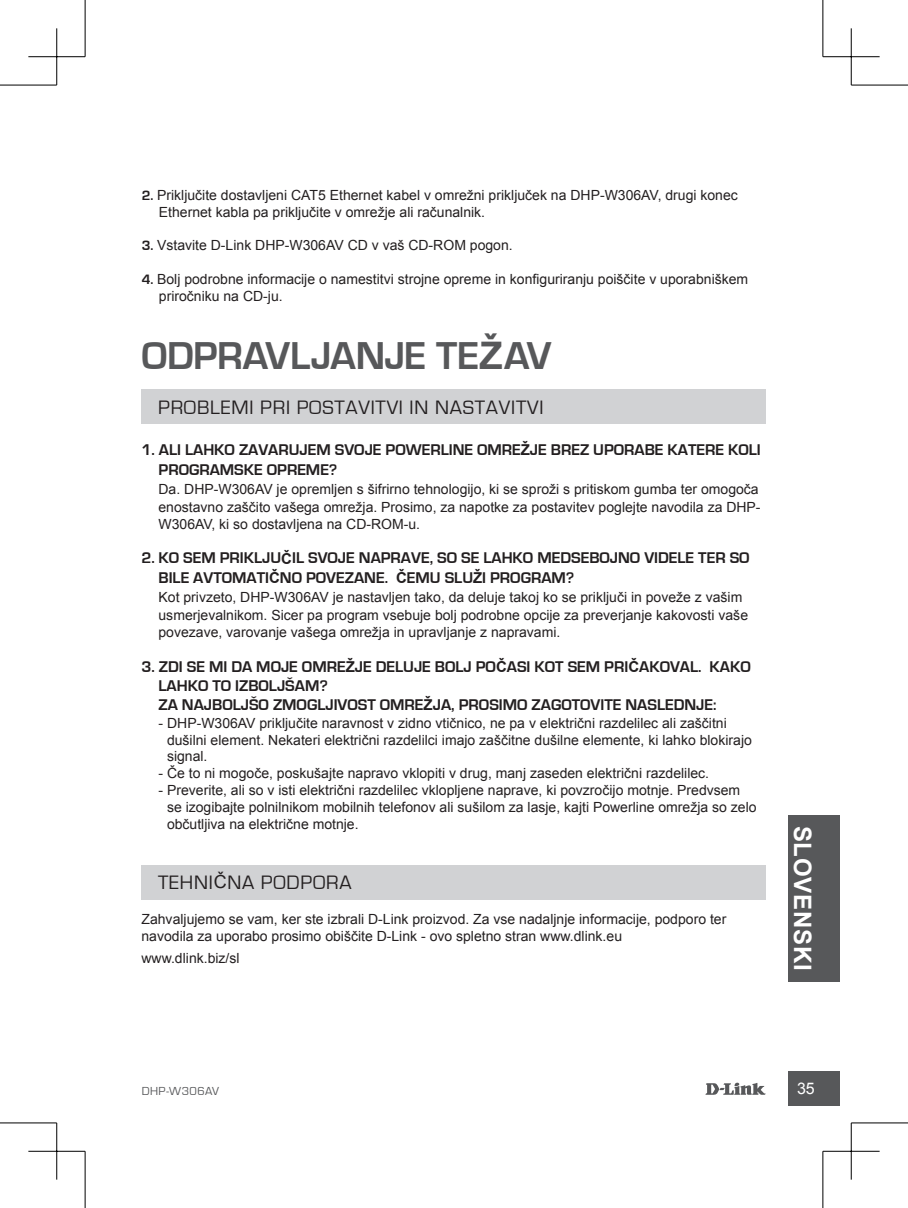
<style>
.page{position:relative;width:908px;height:1208px;background:#fff}
.page>*{position:absolute;margin:0;border:0;box-sizing:border-box;transform-origin:0 0}
.t1{font:700 40px "Eurostile";letter-spacing:-.015em;color:#57585a}
.t2{font:700 24px "Arial";letter-spacing:.035em;color:#fff}
.t3{font:20px "Eurostile";letter-spacing:.04em;color:#231f20}
.t4{font:700 16px/19.2px "Eurostile";color:#231f20}
.t5{font:16px "Arial";color:#fff}
.t6{font:14px/16.8px "Arial";color:#231f20}
.t7{font:12px "Eurostile";letter-spacing:.03em;color:#57585a}
.s1{font-family:"Eurostile";font-weight:700}
.s2{font-family:"Arial";font-size:38px}
.s3{font-family:"Arial";font-size:15px}
.s4{font-family:"Arial";font-size:18px}
</style>
<div class="page">
<svg style="left:705px;top:1082px;width:60px;height:12px"></svg>
<div style="left:788px;top:1071px;width:51px;height:35px;background:#57585a"></div>
<div style="left:788px;top:815px;width:51px;height:166px;background:#57585a"></div>
<div style="left:141px;top:390px;width:624px;height:34px;background:#d1d2d4"></div>
<div style="left:141px;top:866px;width:624px;height:34px;background:#d1d2d4"></div>
<hr style="left:0;top:85px;width:57px;height:1px;background:#000">
<hr style="left:850px;top:85px;width:57px;height:1px;background:#000">
<hr style="left:0;top:1122px;width:57px;height:1px;background:#000">
<hr style="left:850px;top:1122px;width:57px;height:1px;background:#000">
<hr style="left:85px;top:0;width:1px;height:57px;background:#000">
<hr style="left:85px;top:1151px;width:1px;height:57px;background:#000">
<hr style="left:822px;top:0;width:1px;height:57px;background:#000">
<hr style="left:822px;top:1151px;width:1px;height:57px;background:#000">
<hr style="left:28px;top:56px;width:57px;height:1px;background:#000">
<hr style="left:822px;top:56px;width:57px;height:1px;background:#000">
<hr style="left:28px;top:1151px;width:57px;height:1px;background:#000">
<hr style="left:822px;top:1151px;width:57px;height:1px;background:#000">
<hr style="left:56px;top:28px;width:1px;height:57px;background:#000">
<hr style="left:56px;top:1123px;width:1px;height:56px;background:#000">
<hr style="left:850px;top:28px;width:1px;height:57px;background:#000">
<hr style="left:850px;top:1123px;width:1px;height:56px;background:#000">
<p class="t6" style="left:159px;top:187px;width:580px;text-indent:-17px"><span class="s1">2.</span> Priključite dostavljeni CAT5 Ethernet kabel v omrežni priključek na DHP-W306AV, drugi konec<br>Ethernet kabla pa priključite v omrežje ali računalnik.</p>
<p class="t6" style="left:142px;top:237px;width:372px"><span class="s1">3.</span> Vstavite D-Link DHP-W306AV CD v vaš CD-ROM pogon.</p>
<p class="t6" style="left:159px;top:271px;width:590px;text-indent:-17px"><span class="s1">4.</span> Bolj podrobne informacije o namestitvi strojne opreme in konfiguriranju poiščite v uporabniškem priročniku na CD-ju.</p>
<h1 class="t1" style="left:141px;top:334px;width:411px">ODPRAVLJANJE TE<span class="s2">Ž</span>AV</h1>
<h3 class="t3" style="left:158px;top:396px;width:384px">PROBLE MI PRI POSTAVITVI IN NASTAVITVI</h3>
<p class="t4" style="left:141px;top:441px;width:55px">1. ALI LAHKO</p>
<p class="t4" style="left:239px;top:441px;width:21px">ZAVA</p>
<p class="t4" style="left:278px;top:441px;width:67px">RUJEM SVO</p>
<p class="t4" style="left:364px;top:441px;width:85px">JE POWERLINE</p>
<p class="t4" style="left:477px;top:441px;width:127px">OMRE<span class="s3">ž</span>JE BREZ UPO</p>
<p class="t4" style="left:624px;top:441px;width:21px">RABE</p>
<p class="t4" style="left:667px;top:441px;width:11px">KATE</p>
<p class="t4" style="left:704px;top:441px;width:32px">RE KOLI</p>
<p class="t4" style="left:158px;top:460px;width:86px">PROGRAMSKE</p>
<p class="t4" style="left:267px;top:460px;width:72px">OPREME?</p>
<p class="t6" style="left:158px;top:479px;width:603px;line-height:18.2px">Da. DHP-W306AV je opremljen s šifrirno tehnologijo, ki se sproži s pritiskom gumba ter omogoča enostavno zaščito vašega omrežja. Prosimo, za napotke za postavitev poglejte navodila za DHP-</p>
<p class="t6" style="left:158px;top:515px;width:263px">W306AV, ki so dostavljena na CD-ROM-u.</p>
<p class="t4" style="left:141px;top:549px;width:178px">2. KO SEM PRIKLJU<span class="s3">č</span>IL SVO</p>
<p class="t4" style="left:338px;top:549px;width:33px">JE NAP</p>
<p class="t4" style="left:390px;top:549px;width:104px">RAVE, SOSELAHKO</p>
<p class="t4" style="left:537px;top:549px;width:25px">MEDSEBO</p>
<p class="t4" style="left:609px;top:549px;width:44px">JNO VIDELE</p>
<p class="t4" style="left:698px;top:549px;width:42px">TE R SO</p>
<p class="t4" style="left:158px;top:568px;width:9px">BILE</p>
<p class="t4" style="left:193px;top:568px;width:11px">AVTO</p>
<p class="t4" style="left:232px;top:568px;width:85px">MATI<span class="s3">č</span>NO POVE</p>
<p class="t4" style="left:344px;top:568px;width:21px">ZANE</p>
<p class="t4" style="left:384px;top:568px;width:191px">. <span class="s3">Č</span>EMU SLU<span class="s3">ž</span>I PROGRAM?</p>
<p class="t6" style="left:158px;top:587px;width:590px;line-height:18.2px">Kot privzeto, DHP-W306AV je nastavljen tako, da deluje takoj ko se priključi in poveže z vašim usmerjevalnikom. Sicer pa program vsebuje bolj podrobne opcije za preverjanje kakovosti vaše</p>
<p class="t6" style="left:158px;top:623px;width:403px">povezave, varovanje vašega omrežja in upravljanje z napravami.</p>
<p class="t4" style="left:141px;top:657px;width:26px">3. ZDI</p>
<p class="t4" style="left:187px;top:657px;width:199px">SE MI DA MOJE OMRE<span class="s3">ž</span>JE DELU</p>
<p class="t4" style="left:414px;top:657px;width:102px">JEBOLJ PO<span class="s3">č</span>ASI</p>
<p class="t4" style="left:534px;top:657px;width:11px">KOT</p>
<p class="t4" style="left:567px;top:657px;width:83px">SEM PRI<span class="s3">č</span>AKOVAL</p>
<p class="t4" style="left:697px;top:657px;width:33px">. KAKO</p>
<p class="t4" style="left:158px;top:676px;width:11px">LAHKO</p>
<p class="t4" style="left:158px;top:676px;width:185px;text-indent:54px">TO IZBOLJŠAM?<br>ZA NAJBOLJŠO ZMOGLJIVOST</p>
<p class="t4" style="left:380px;top:695px;width:171px">OMRE<span class="s3">ž</span>JA, PROSI MO ZAGOTOVITE</p>
<p class="t4" style="left:625px;top:695px;width:11px">NASLEDN</p>
<p class="t4" style="left:696px;top:695px;width:22px">JE:</p>
<p class="t6" style="left:167px;top:714px;width:586px;text-indent:-8px">- DHP-W306AV priključite naravnost v zidno vtičnico, ne pa v električni razdelilec ali zaščitni dušilni element. Nekateri električni razdelilci imajo zaščitne dušilne elemente, ki lahko blokirajo signal.</p>
<p class="t6" style="left:158px;top:765px;width:552px">- Če to ni mogoče, poskušajte napravo vklopiti v drug, manj zaseden električni razdelilec.</p>
<p class="t6" style="left:167px;top:782px;width:590px;text-indent:-8px">- Preverite, ali so v isti električni razdelilec vklopljene naprave, ki povzročijo motnje. Predvsem se izogibajte polnilnikom mobilnih telefonov ali sušilom za lasje, kajti Powerline omrežja so zelo občutljiva na električne motnje.</p>
<h3 class="t3" style="left:158px;top:871px;width:195px">TEHNI <span class="s4">Č</span>NA PODPORA</h3>
<p class="t6" style="left:141px;top:911px;width:586px">Zahvaljujemo se vam, ker ste izbrali D-Link proizvod. Za vse nadaljnje informacije, podporo ter navodila za uporabo prosimo obiščite D-Link - ovo spletno stran www.dlink.eu</p>
<p class="t6" style="left:141px;top:950px;width:100px">www.dlink.biz/sl</p>
<h2 class="t2" style="left:818px;top:825px;width:147px;rotate:90deg">SLOVENSKI</h2>
<p class="t7" style="left:142px;top:1084px;width:79px">DHP-W306AV</p>
<p class="t5" style="left:796px;top:1078px;width:19px">35</p>
</div>
